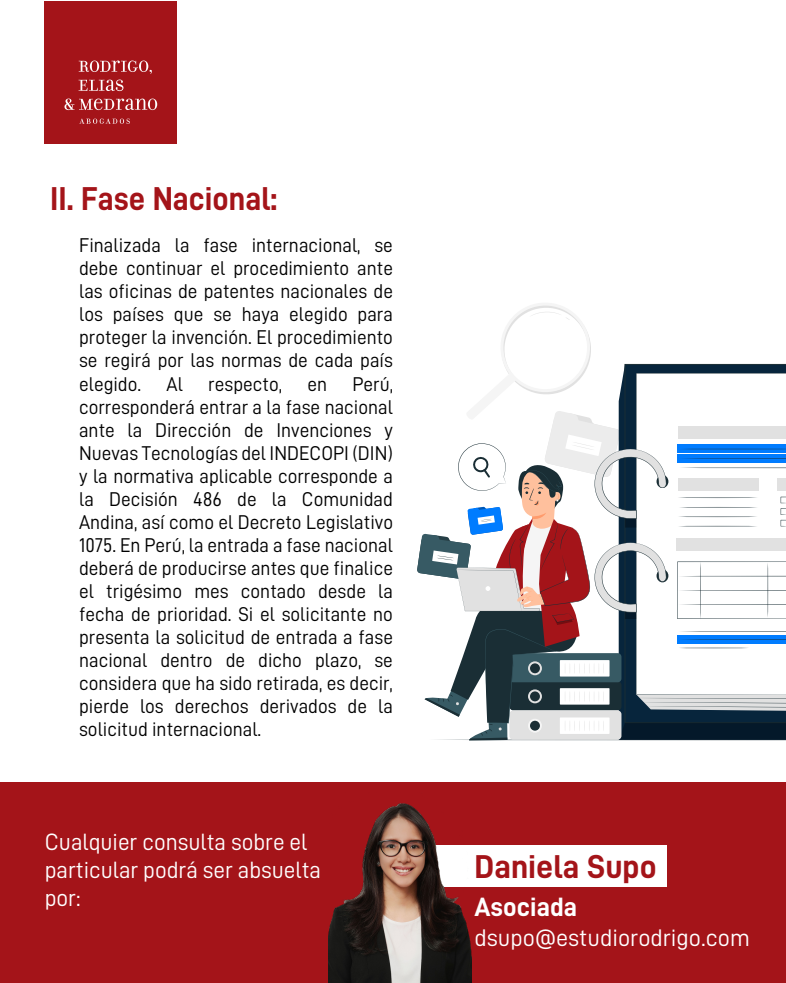
<style>
.page{position:relative;width:786px;height:983px;background:#fff}
.page>*{position:absolute;margin:0;border:0;box-sizing:border-box;transform-origin:0 0}
.t1{font:33.2px "D DIN Bold";color:#a41419;scale:.96 1}
.t2{font:33.1px "D DIN Bold";color:#a41419}
.t3{font:26.6px "D DIN Bold";color:#fff}
.t4{font:24.1px "D DIN";color:#fff}
.t5{font:23.7px/27.8px "D DIN";color:#fff}
.t6{font:20px/23px "D DIN";color:#000;text-align:justify;scale:.96 1}
</style>
<div class="page">
<div style="left:0;top:782px;width:785px;height:201px;background:#a41419"></div>
<div style="left:415px;top:845px;width:251px;height:42px;background:#fff"></div>
<div style="left:45px;top:1px;width:132px;height:143px;background:#a41419"></div>
<svg style="left:79px;top:61px;width:73px;height:13px"></svg>
<svg style="left:78px;top:80px;width:45px;height:11px"></svg>
<svg style="left:64px;top:99px;width:93px;height:11px"></svg>
<svg style="left:79px;top:119px;width:51px;height:5px"></svg>
<img style="left:329px;top:803px;width:142px;height:180px">
<svg style="left:417px;top:305px;width:368px;height:436px"></svg>
<h1 class="t1" style="left:50px;top:180px;width:238px">II. Fase Nacional:</h1>
<p class="t6" style="left:79px;top:234px;width:328px">Finalizada la fase internacional, se debe continuar el procedimiento ante las oficinas de patentes nacionales de los países que se haya elegido para proteger la invención. El procedimiento se regirá por las normas de cada país elegido.</p>
<p class="t6" style="left:79px;top:372px;width:328px;text-indent:273px">Perú, corresponderá entrar a la fase nacional ante la Dirección de Invenciones y Nuevas Tecnologías del INDECOPI (DIN) y la normativa aplicable corresponde a la Decisión 486 de la Comunidad Andina, así como el Decreto Legislativo 1075. En Perú, la entrada a fase nacional deberá de producirse antes que finalice el trigésimo mes contado desde la fecha de prioridad. Si el solicitante no presenta la solicitud de entrada a fase nacional dentro de dicho plazo, se considera que ha sido retirada, es decir, pierde los derechos derivados de la solicitud internacional.</p>
<p class="t6" style="left:166px;top:372px;width:18px">Al</p>
<p class="t6" style="left:208px;top:372px;width:78px">respecto,</p>
<p class="t6" style="left:307px;top:372px;width:22px">en</p>
<p class="t5" style="left:45px;top:828px;width:278px">Cualquier consulta sobre el particular podrá ser absuelta por:</p>
<h2 class="t2" style="left:474px;top:848px;width:183px">Daniela Supo</h2>
<h3 class="t3" style="left:474px;top:892px;width:104px">Asociada</h3>
<p class="t4" style="left:474px;top:924px;width:277px">dsupo@estudiorodrigo.com</p>
</div>
